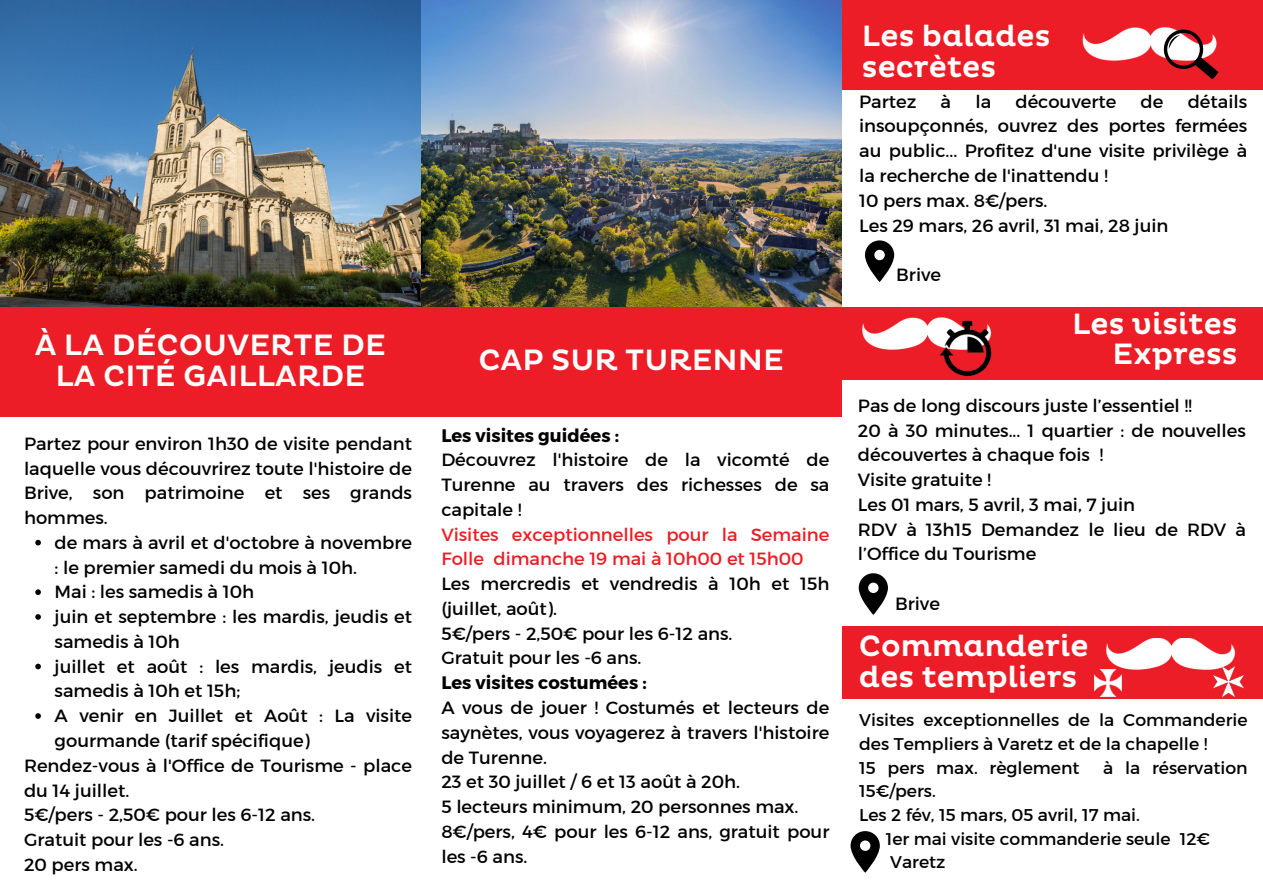
<style>
.page{position:relative;width:1263px;height:894px;background:#fff}
.page>*{position:absolute;margin:0;border:0;box-sizing:border-box;transform-origin:0 0}
.t1{font:500 30px/30.3px "Pluto";color:#fff}
.t2{font:18px/24.8px "Montserrat";color:#000}
.t3{font:18px/24.8px "Montserrat";color:#ec1d26}
.t4{font:700 18px "Montserrat";color:#000}
.t5{font:17.25px/23.7px "Montserrat";color:#000}
</style>
<div class="page">
<div style="left:842px;top:307px;width:421px;height:73px;background:#ec1d26"></div>
<div style="left:842px;top:0;width:421px;height:89px;background:#ec1d26"></div>
<img style="left:0;top:0;width:842px;height:307px">
<div style="left:0;top:307px;width:841px;height:109px;background:#ec1d26"></div>
<img style="left:1082px;top:27px;width:74px;height:34px">
<svg style="left:1156px;top:27px;width:63px;height:52px"></svg>
<img style="left:862px;top:317px;width:70px;height:33px">
<svg style="left:865px;top:240px;width:29px;height:42px"></svg>
<svg style="left:859px;top:573px;width:29px;height:41px"></svg>
<div style="left:842px;top:626px;width:420px;height:73px;background:#ec1d26"></div>
<img style="left:1106px;top:638px;width:130px;height:32px">
<svg style="left:850px;top:831px;width:30px;height:41px"></svg>
<img style="left:932px;top:317px;width:60px;height:60px">
<img style="left:1095px;top:669px;width:27px;height:27px">
<img style="left:1205px;top:658px;width:39px;height:39px">
<svg style="left:35px;top:539px;width:6px;height:6px"></svg>
<svg style="left:35px;top:589px;width:6px;height:6px"></svg>
<svg style="left:35px;top:614px;width:6px;height:5px"></svg>
<svg style="left:35px;top:663px;width:6px;height:6px"></svg>
<svg style="left:35px;top:713px;width:6px;height:5px"></svg>
<p class="t1" style="left:35px;top:331px;width:353px;text-align:center">À LA DÉCOUVERTE DE<br>LA CITÉ GAILLARDE</p>
<h2 class="t2" style="left:24px;top:430px;width:390px;text-align:justify">Partez pour environ 1h30 de visite pendant laquelle vous découvrirez toute l'histoire de Brive, son patrimoine et ses grands hommes.</h2>
<p class="t2" style="left:55px;top:529px;width:359px">de mars à avril et d'octobre à novembre : le premier samedi du mois à 10h.</p>
<p class="t2" style="left:55px;top:578px;width:201px">Mai : les samedis à 10h</p>
<p class="t2" style="left:55px;top:603px;width:359px">juin et septembre : les mardis, jeudis et samedis à 10h</p>
<p class="t2" style="left:55px;top:652px;width:359px">juillet et août : les mardis, jeudis et samedis à 10h et 15h;</p>
<p class="t2" style="left:55px;top:702px;width:359px">A venir en Juillet et Août : La visite gourmande (tarif spécifique)</p>
<p class="t2" style="left:24px;top:751px;width:389px">Rendez-vous à l'Office de Tourisme - place du 14 juillet.</p>
<p class="t2" style="left:24px;top:801px;width:293px">5€/pers - 2,50€ pour les 6-12 ans.</p>
<p class="t2" style="left:24px;top:826px;width:202px">Gratuit pour les -6 ans.</p>
<h2 class="t2" style="left:24px;top:850px;width:115px">20 pers max.</h2>
<p class="t1" style="left:478px;top:346px;width:307px">CAP SUR TURENNE</p>
<p class="t4" style="left:441px;top:423px;width:179px">Les visites guidées :</p>
<p class="t2" style="left:441px;top:446px;width:390px;text-align:justify">Découvrez l'histoire de la vicomté de Turenne au travers des richesses de sa capitale !</p>
<p class="t3" style="left:441px;top:520px;width:389px">Visites exceptionnelles pour la Semaine<br>Folle dimanche 19 mai à 10h00 et 15h00</p>
<p class="t2" style="left:441px;top:570px;width:390px">Les mercredis et vendredis à 10h et 15h (juillet, août).</p>
<p class="t2" style="left:441px;top:619px;width:293px">5€/pers - 2,50€ pour les 6-12 ans.</p>
<p class="t2" style="left:441px;top:644px;width:202px">Gratuit pour les -6 ans.</p>
<p class="t4" style="left:441px;top:671px;width:207px">Les visites costumées :</p>
<p class="t2" style="left:441px;top:694px;width:390px;text-align:justify">A vous de jouer ! Costumés et lecteurs de saynètes, vous voyagerez à travers l'histoire de Turenne.</p>
<p class="t2" style="left:441px;top:768px;width:300px">23 et 30 juillet / 6 et 13 août à 20h.</p>
<h2 class="t2" style="left:441px;top:793px;width:359px">5 lecteurs minimum, 20 personnes max.</h2>
<p class="t2" style="left:441px;top:817px;width:390px">8€/pers, 4€ pour les 6-12 ans, gratuit pour les -6 ans.</p>
<p class="t1" style="left:862px;top:22px;width:190px">Les balades secrètes</p>
<p class="t2" style="left:859px;top:88px;width:59px">Partez</p>
<p class="t2" style="left:941px;top:88px;width:12px">à</p>
<p class="t2" style="left:975px;top:88px;width:17px">la</p>
<p class="t2" style="left:1015px;top:88px;width:102px">découverte</p>
<p class="t2" style="left:1141px;top:88px;width:24px">de</p>
<p class="t2" style="left:859px;top:88px;width:390px;text-align:justify;text-indent:328px">détails insoupçonnés, ouvrez des portes fermées au public... Profitez d'une visite privilège à la recherche de l'inattendu !</p>
<p class="t2" style="left:859px;top:187px;width:190px">10 pers max. 8€/pers.</p>
<p class="t2" style="left:859px;top:212px;width:311px">Les 29 mars, 26 avril, 31 mai, 28 juin</p>
<p class="t2" style="left:896px;top:261px;width:46px">Brive</p>
<p class="t1" style="left:1072px;top:309px;width:167px;text-align:right">Les visites<br>Express</p>
<p class="t2" style="left:858px;top:392px;width:336px">Pas de long discours juste l’essentiel !!</p>
<p class="t2" style="left:858px;top:417px;width:389px">20 à 30 minutes... 1 quartier : de nouvelles découvertes à chaque fois !</p>
<p class="t2" style="left:858px;top:466px;width:135px">Visite gratuite !</p>
<p class="t2" style="left:858px;top:491px;width:279px">Les 01 mars, 5 avril, 3 mai, 7 juin</p>
<p class="t2" style="left:858px;top:516px;width:390px">RDV à 13h15 Demandez le lieu de RDV à l’Office du Tourisme</p>
<p class="t2" style="left:895px;top:590px;width:46px">Brive</p>
<p class="t1" style="left:859px;top:632px;width:231px">Commanderie des templiers</p>
<p class="t5" style="left:859px;top:707px;width:390px">Visites exceptionnelles de la Commanderie des Templiers à Varetz et de la chapelle !</p>
<p class="t5" style="left:859px;top:754px;width:222px">15 pers max. règlement</p>
<p class="t5" style="left:1103px;top:754px;width:146px">à la réservation</p>
<p class="t5" style="left:859px;top:778px;width:78px">15€/pers.</p>
<p class="t5" style="left:859px;top:801px;width:282px">Les 2 fév, 15 mars, 05 avril, 17 mai.</p>
<p class="t5" style="left:886px;top:825px;width:326px">1er mai visite commanderie seule 12€</p>
<p class="t5" style="left:890px;top:849px;width:57px">Varetz</p>
</div>
